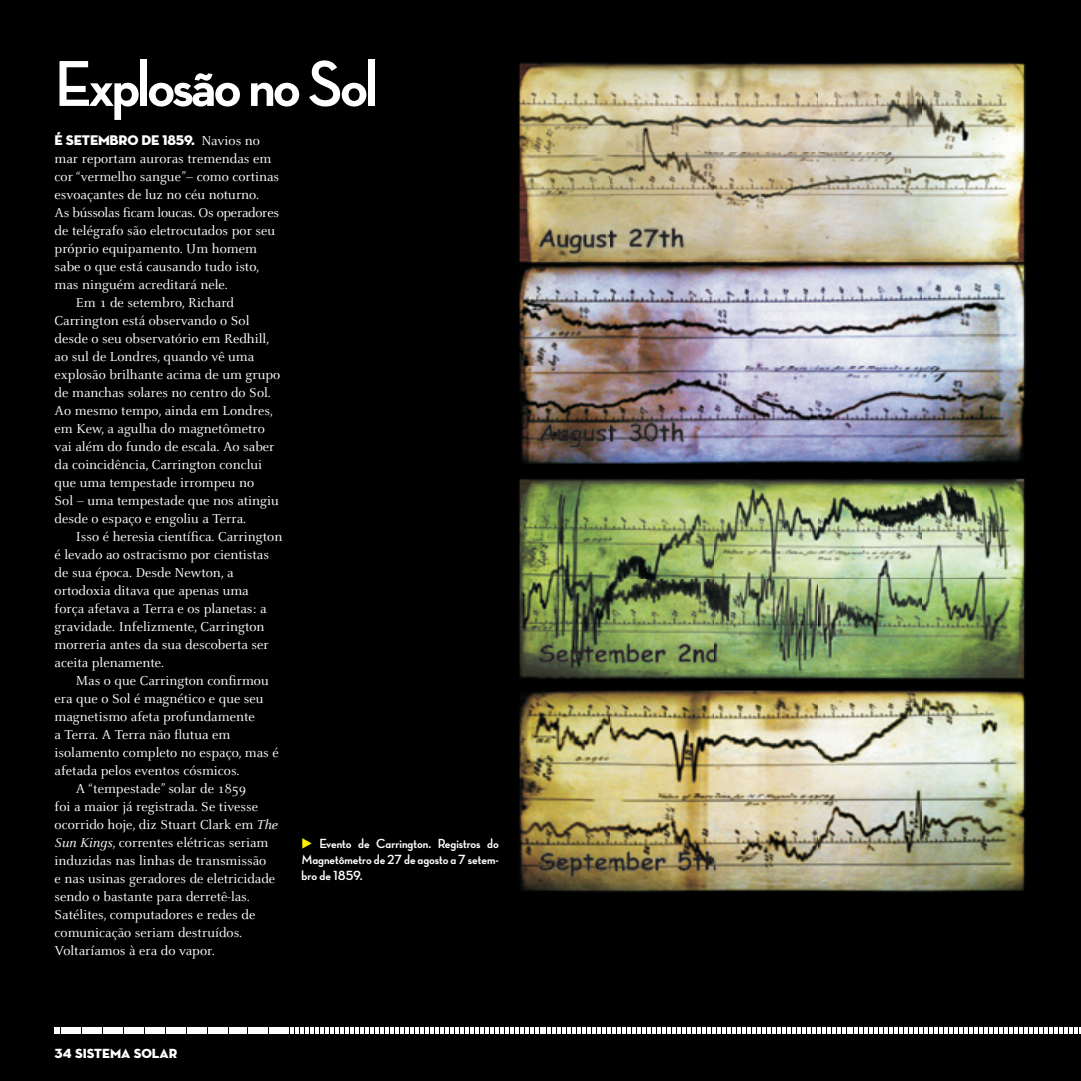
<style>
.page{position:relative;width:1081px;height:1081px;background:#000}
.page>*{position:absolute;margin:0;border:0;box-sizing:border-box;transform-origin:0 0}
.t1{font:700 66px "Neutra Display";letter-spacing:-.04em;color:#fff}
.t2{font:14.25px "Celeste";color:#fff}
.t3{font:14.25px "Celeste";letter-spacing:-.02em;color:#fff}
.t4{font:14.25px "Neutra Display Titling";letter-spacing:-.015em;color:#fff}
.t5{font:13.5px/15.8px "Neutra Display Bold Alt";color:#fff;text-align:justify}
.t6{font:13.5px "Neutra Display Titling";color:#fff}
.s1{font-family:"Celeste"}
.s2{font-style:italic}
</style>
<div class="page">
<svg style="left:55px;top:1027px;width:1025px;height:7px"></svg>
<img style="left:518px;top:62px;width:508px;height:830px">
<h1 class="t1" style="left:55px;top:58px;width:324px">Explosão no Sol</h1>
<p class="t4" style="left:55px;top:131px;width:207px">É SETEMBRO DE 1859. <span class="s1">Navios no</span></p>
<p class="t2" style="left:55px;top:153px;width:218px">mar reportam auroras tremendas em</p>
<p class="t2" style="left:55px;top:171px;width:226px">cor “vermelho sangue”– como cortinas</p>
<p class="t2" style="left:55px;top:189px;width:206px">esvoaçantes de luz no céu noturno.</p>
<p class="t3" style="left:55px;top:207px;width:226px">As bússolas ficam loucas. Os operadores</p>
<p class="t2" style="left:55px;top:225px;width:222px">de telégrafo são eletrocutados por seu</p>
<p class="t2" style="left:55px;top:243px;width:204px">próprio equipamento. Um homem</p>
<p class="t2" style="left:55px;top:261px;width:206px">sabe o que está causando tudo isto,</p>
<p class="t2" style="left:55px;top:279px;width:175px">mas ninguém acreditará nele.</p>
<p class="t2" style="left:76px;top:297px;width:160px">Em 1 de setembro, Richard</p>
<p class="t2" style="left:55px;top:315px;width:196px">Carrington está observando o Sol</p>
<p class="t2" style="left:55px;top:333px;width:216px">desde o seu observatório em Redhill,</p>
<p class="t2" style="left:55px;top:351px;width:201px">ao sul de Londres, quando vê uma</p>
<p class="t2" style="left:55px;top:369px;width:227px">explosão brilhante acima de um grupo</p>
<p class="t2" style="left:55px;top:387px;width:218px">de manchas solares no centro do Sol.</p>
<p class="t2" style="left:55px;top:405px;width:220px">Ao mesmo tempo, ainda em Londres,</p>
<p class="t2" style="left:55px;top:423px;width:212px">em Kew, a agulha do magnetômetro</p>
<p class="t2" style="left:55px;top:441px;width:221px">vai além do fundo de escala. Ao saber</p>
<p class="t2" style="left:55px;top:459px;width:209px">da coincidência, Carrington conclui</p>
<p class="t2" style="left:55px;top:477px;width:201px">que uma tempestade irrompeu no</p>
<p class="t2" style="left:55px;top:495px;width:226px">Sol – uma tempestade que nos atingiu</p>
<p class="t2" style="left:55px;top:513px;width:193px">desde o espaço e engoliu a Terra.</p>
<p class="t2" style="left:76px;top:531px;width:208px">Isso é heresia científica. Carrington</p>
<p class="t2" style="left:55px;top:549px;width:216px">é levado ao ostracismo por cientistas</p>
<p class="t2" style="left:55px;top:567px;width:181px">de sua época. Desde Newton, a</p>
<p class="t2" style="left:55px;top:585px;width:196px">ortodoxia ditava que apenas uma</p>
<p class="t2" style="left:55px;top:603px;width:214px">força afetava a Terra e os planetas: a</p>
<p class="t2" style="left:55px;top:621px;width:211px">gravidade. Infelizmente, Carrington</p>
<p class="t2" style="left:55px;top:639px;width:216px">morreria antes da sua descoberta ser</p>
<p class="t2" style="left:55px;top:657px;width:111px">aceita plenamente.</p>
<p class="t2" style="left:76px;top:675px;width:194px">Mas o que Carrington confirmou</p>
<p class="t2" style="left:55px;top:693px;width:210px">era que o Sol é magnético e que seu</p>
<p class="t2" style="left:55px;top:711px;width:202px">magnetismo afeta profundamente</p>
<p class="t2" style="left:55px;top:729px;width:177px">a Terra. A Terra não flutua em</p>
<p class="t2" style="left:55px;top:747px;width:226px">isolamento completo no espaço, mas é</p>
<p class="t2" style="left:55px;top:765px;width:186px">afetada pelos eventos cósmicos.</p>
<p class="t2" style="left:76px;top:783px;width:172px">A “tempestade” solar de 1859</p>
<p class="t2" style="left:55px;top:801px;width:205px">foi a maior já registrada. Se tivesse</p>
<p class="t2" style="left:55px;top:819px;width:225px">ocorrido hoje, diz Stuart Clark em <span class="s2">The</span></p>
<p class="t2" style="left:55px;top:837px;width:215px"><span class="s2">Sun Kings</span>, correntes elétricas seriam</p>
<p class="t2" style="left:55px;top:855px;width:213px">induzidas nas linhas de transmissão</p>
<p class="t2" style="left:55px;top:873px;width:222px">e nas usinas geradores de eletricidade</p>
<p class="t2" style="left:55px;top:891px;width:197px">sendo o bastante para derretê-las.</p>
<p class="t2" style="left:55px;top:909px;width:202px">Satélites, computadores e redes de</p>
<p class="t2" style="left:55px;top:927px;width:189px">comunicação seriam destruídos.</p>
<p class="t2" style="left:55px;top:945px;width:162px">Voltaríamos à era do vapor.</p>
<p class="t5" style="left:301px;top:837px;width:199px;text-indent:18px">Evento de Carrington. Registros do Magnetômetro de 27 de agosto a 7 setem&shy;bro de 1859.</p>
<p class="t6" style="left:55px;top:1045px;width:124px">34 SISTEMA SOLAR</p>
</div>
